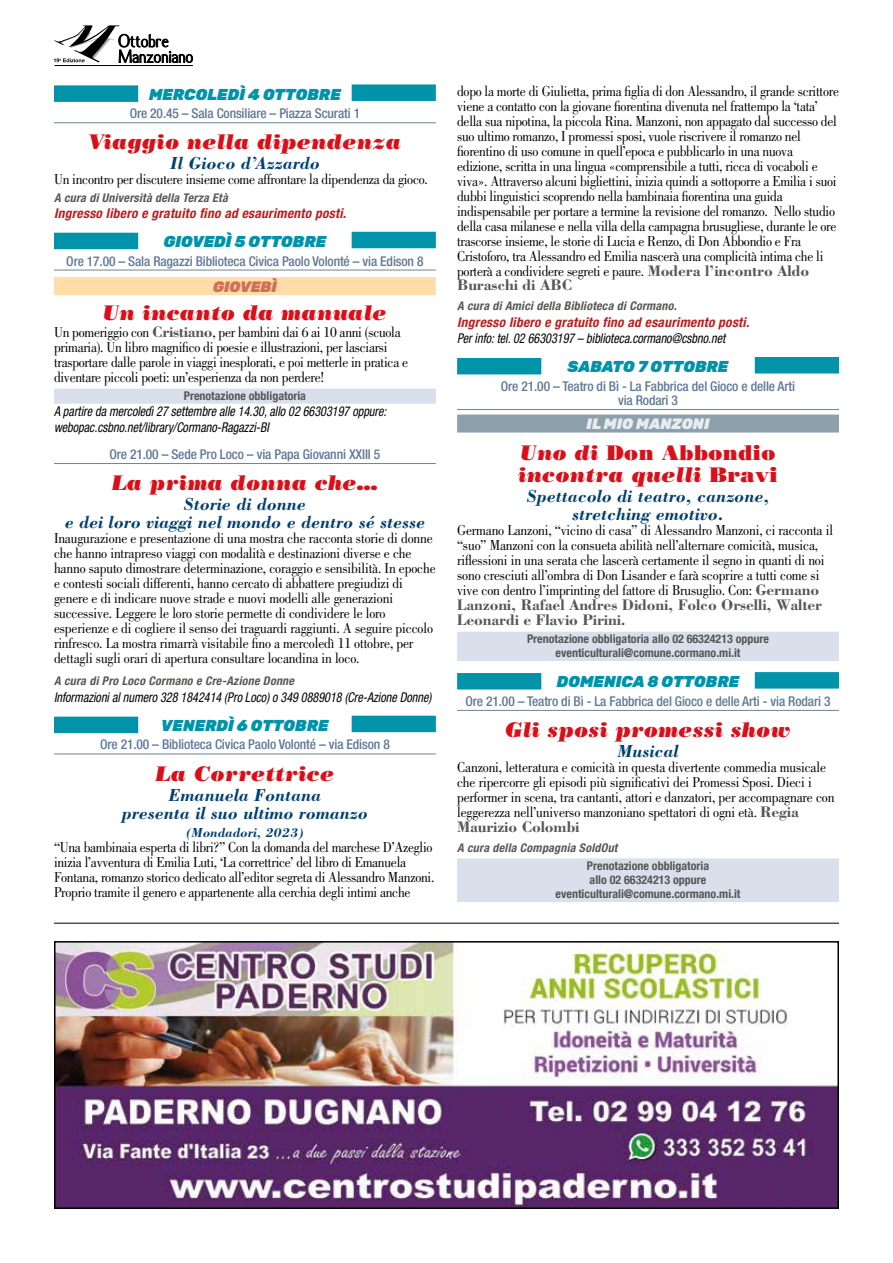
<style>
.page{position:relative;width:893px;height:1263px;background:#fff}
.page>*{position:absolute;margin:0;border:0;box-sizing:border-box;transform-origin:0 0}
.t1{font:italic 21px/22.5px "Bodoni Std Poster";letter-spacing:.02em;color:#d91019}
.t2{font:italic 700 18px/18px "Bodoni Std";color:#004071;text-align:center}
.t3{font:700 15.75px/15px "Bodoni Std";letter-spacing:-.01em;color:#575756}
.t4{font:italic 900 15.75px "Rubik";color:#0093aa}
.t5{font:15px/15px "Bodoni Std";letter-spacing:-.02em;color:#000;scale:.9 1}
.t6{font:italic 900 15px "Rubik";color:#e7ecef}
.t7{font:italic 900 15px "Rubik";letter-spacing:-.01em;color:#d17058}
.t8{font:500 condensed 13.5px/14.2px "Helvetica Neue LT Com";letter-spacing:-.01em;color:#607896;text-align:center}
.t9{font:italic condensed 13.5px/15.6px "Helvetica Neue LT Com";color:#000;scale:.9 1}
.t10{font:italic 700 condensed 13.5px "Helvetica Neue LT Com";letter-spacing:.02em;color:#b91e1e}
.t11{font:italic 700 13.5px "Bodoni Std";color:#004071}
.t12{font:700 condensed 12px/14.4px "Helvetica Neue LT Com";color:#575756;text-align:center}
.t13{font:italic 700 condensed 12px "Helvetica Neue LT Com";letter-spacing:.02em;color:#575756}
.s1{font-weight:700;font-size:15.75px;color:#575756}
.s2{font-style:normal}
</style>
<div class="page">
<svg style="left:54px;top:25px;width:139px;height:42px"></svg>
<hr style="left:54px;top:923px;width:785px;height:1px;background:#000">
<img style="left:57px;top:944px;width:779px;height:262px">
<div style="left:54px;top:941px;width:785px;height:268px;border:2px solid #000"></div>
<div style="left:54px;top:85px;width:84px;height:17px;background:#0093aa"></div>
<div style="left:352px;top:84px;width:84px;height:17px;background:#0093aa"></div>
<hr style="left:54px;top:122px;width:382px;height:1px;background:#6d838f">
<div style="left:54px;top:233px;width:84px;height:16px;background:#0093aa"></div>
<div style="left:352px;top:232px;width:84px;height:16px;background:#0093aa"></div>
<hr style="left:54px;top:270px;width:382px;height:1px;background:#6d838f">
<div style="left:54px;top:277px;width:382px;height:18px;background:#fedda8"></div>
<div style="left:54px;top:389px;width:382px;height:15px;background:#d9dfeb"></div>
<hr style="left:54px;top:463px;width:382px;height:1px;background:#6d838f">
<div style="left:54px;top:717px;width:84px;height:16px;background:#0093aa"></div>
<div style="left:352px;top:716px;width:84px;height:16px;background:#0093aa"></div>
<hr style="left:54px;top:754px;width:382px;height:1px;background:#6d838f">
<div style="left:457px;top:358px;width:84px;height:16px;background:#0093aa"></div>
<div style="left:755px;top:357px;width:84px;height:16px;background:#0093aa"></div>
<hr style="left:457px;top:409px;width:382px;height:1px;background:#6d838f">
<div style="left:457px;top:414px;width:382px;height:18px;background:#8da1ac"></div>
<div style="left:457px;top:632px;width:382px;height:15px;background:#d9dfeb"></div>
<div style="left:457px;top:646px;width:382px;height:15px;background:#d9dfeb"></div>
<div style="left:457px;top:673px;width:84px;height:16px;background:#0093aa"></div>
<div style="left:755px;top:672px;width:84px;height:17px;background:#0093aa"></div>
<hr style="left:457px;top:710px;width:382px;height:1px;background:#6d838f">
<div style="left:457px;top:858px;width:382px;height:15px;background:#d9dfeb"></div>
<div style="left:457px;top:873px;width:382px;height:15px;background:#d9dfeb"></div>
<div style="left:457px;top:887px;width:382px;height:15px;background:#d9dfeb"></div>
<p class="t4" style="left:149px;top:85px;width:193px">MERCOLEDÌ 4 OTTOBRE</p>
<p class="t8" style="left:130px;top:106px;width:232px">Ore 20.45 – Sala Consiliare – Piazza Scurati 1</p>
<h1 class="t1" style="left:89px;top:131px;width:314px">Viaggio nella dipendenza</h1>
<p class="t2" style="left:170px;top:154px;width:152px">Il Gioco d’Azzardo</p>
<p class="t5" style="left:54px;top:172px;width:417px">Un incontro per discutere insieme come affrontare la dipendenza da gioco.</p>
<p class="t13" style="left:54px;top:191px;width:175px">A cura di Università della Terza Età</p>
<p class="t10" style="left:54px;top:205px;width:294px">Ingresso libero e gratuito fino ad esaurimento posti.</p>
<p class="t4" style="left:163px;top:232px;width:164px">GIOVEDÌ 5 OTTOBRE</p>
<p class="t8" style="left:66px;top:254px;width:359px">Ore 17.00 – Sala Ragazzi Biblioteca Civica Paolo Volonté – via Edison 8</p>
<p class="t7" style="left:213px;top:278px;width:65px">GIOVEBÌ</p>
<h1 class="t1" style="left:103px;top:301px;width:285px">Un incanto da manuale</h1>
<p class="t5" style="left:54px;top:325px;width:395px">Un pomeriggio con <span class="s1">Cristiano</span>, per bambini dai 6 ai 10 anni (scuola primaria). Un libro magnifico di poesie e illustrazioni, per lasciarsi trasportare dalle parole in viaggi inesplorati, e poi metterle in pratica e diventare piccoli poeti: un’esperienza da non perdere!</p>
<p class="t12" style="left:184px;top:388px;width:124px">Prenotazione obbligatoria</p>
<p class="t9" style="left:54px;top:404px;width:371px">A partire da mercoledì 27 settembre alle 14.30, allo 02 66303197 oppure: webopac.csbno.net/library/Cormano-Ragazzi-BI</p>
<p class="t8" style="left:109px;top:447px;width:272px">Ore 21.00 – Sede Pro Loco – via Papa Giovanni XXIII 5</p>
<h1 class="t1" style="left:112px;top:471px;width:268px">La prima donna che…</h1>
<p class="t2" style="left:65px;top:495px;width:362px">Storie di donne<br>e dei loro viaggi nel mondo e dentro sé stesse</p>
<p class="t5" style="left:54px;top:531px;width:426px">Inaugurazione e presentazione di una mostra che racconta storie di donne che hanno intrapreso viaggi con modalità e destinazioni diverse e che hanno saputo dimostrare determinazione, coraggio e sensibilità. In epoche e contesti sociali differenti, hanno cercato di abbattere pregiudizi di genere e di indicare nuove strade e nuovi modelli alle generazioni successive. Leggere le loro storie permette di condividere le loro esperienze e di cogliere il senso dei traguardi raggiunti. A seguire piccolo rinfresco. La mostra rimarrà visitabile fino a mercoledì 11 ottobre, per dettagli sugli orari di apertura consultare locandina in loco.</p>
<p class="t13" style="left:54px;top:673px;width:242px">A cura di Pro Loco Cormano e Cre-Azione Donne</p>
<p class="t9" style="left:54px;top:689px;width:421px">Informazioni al numero 328 1842414 (Pro Loco) o 349 0889018 (Cre-Azione Donne)</p>
<p class="t4" style="left:161px;top:716px;width:169px">VENERDÌ 6 OTTOBRE</p>
<p class="t8" style="left:100px;top:737px;width:291px">Ore 21.00 – Biblioteca Civica Paolo Volonté – via Edison 8</p>
<h1 class="t1" style="left:155px;top:762px;width:180px">La Correttrice</h1>
<p class="t2" style="left:122px;top:785px;width:248px">Emanuela Fontana<br>presenta il suo ultimo romanzo</p>
<p class="t11" style="left:186px;top:824px;width:119px">(Mondadori, 2023)</p>
<p class="t5" style="left:54px;top:839px;width:424px">“Una bambinaia esperta di libri?” Con la domanda del marchese D’Azeglio inizia l’avventura di Emilia Luti, ‘La correttrice’ del libro di Emanuela Fontana, romanzo storico dedicato all’editor segreta di Alessandro Manzoni.<br>Proprio tramite il genero e appartenente alla cerchia degli intimi anche</p>
<p class="t5" style="left:457px;top:83px;width:426px">dopo la morte di Giulietta, prima figlia di don Alessandro, il grande scrittore viene a contatto con la giovane fiorentina divenuta nel frattempo la ‘tata’ della sua nipotina, la piccola Rina. Manzoni, non appagato dal successo del suo ultimo romanzo, I promessi sposi, vuole riscrivere il romanzo nel fiorentino di uso comune in quell’epoca e pubblicarlo in una nuova edizione, scritta in una lingua «comprensibile a tutti, ricca di vocaboli e viva». Attraverso alcuni bigliettini, inizia quindi a sottoporre a Emilia i suoi dubbi linguistici scoprendo nella bambinaia fiorentina una guida indispensabile per portare a termine la revisione del romanzo. Nello studio della casa milanese e nella villa della campagna brusugliese, durante le ore trascorse insieme, le storie di Lucia e Renzo, di Don Abbondio e Fra Cristoforo, tra Alessandro ed Emilia nascerà una complicità intima che li porterà a condividere segreti e paure. <span class="s1">Modera l’incontro Aldo</span></p>
<p class="t3" style="left:457px;top:277px;width:117px">Buraschi di ABC</p>
<p class="t13" style="left:457px;top:298px;width:221px">A cura di Amici della Biblioteca di Cormano.</p>
<p class="t10" style="left:457px;top:315px;width:294px">Ingresso libero e gratuito fino ad esaurimento posti.</p>
<p class="t9" style="left:457px;top:330px;width:299px">Per info: tel. 02 66303197 – biblioteca.cormano@csbno.net</p>
<p class="t4" style="left:568px;top:357px;width:162px">SABATO 7 OTTOBRE</p>
<p class="t8" style="left:501px;top:379px;width:296px">Ore 21.00 – Teatro di Bì - La Fabbrica del Gioco e delle Arti via Rodari 3</p>
<p class="t6" style="left:587px;top:414px;width:124px">IL MIO MANZONI</p>
<h1 class="t1" style="left:518px;top:441px;width:261px">Uno di <span class="s2">Don Abbondio </span>incontra quelli <span class="s2">Bravi</span></h1>
<p class="t2" style="left:527px;top:487px;width:244px">Spettacolo di teatro, canzone, stretching emotivo.</p>
<p class="t5" style="left:457px;top:523px;width:419px">Germano Lanzoni, “vicino di casa” di Alessandro Manzoni, ci racconta il “suo” Manzoni con la consueta abilità nell’alternare comicità, musica, riflessioni in una serata che lascerà certamente il segno in quanti di noi sono cresciuti all’ombra di Don Lisander e farà scoprire a tutti come si vive con dentro l’imprinting del fattore di Brusuglio. Con: <span class="s1">Germano</span></p>
<p class="t3" style="left:457px;top:597px;width:367px">Lanzoni, Rafael Andres Didoni, Folco Orselli, Walter<br>Leonardi e Flavio Pirini.</p>
<p class="t12" style="left:527px;top:631px;width:244px">Prenotazione obbligatoria allo 02 66324213 oppure eventiculturali@comune.cormano.mi.it</p>
<p class="t4" style="left:557px;top:672px;width:184px">DOMENICA 8 OTTOBRE</p>
<p class="t8" style="left:466px;top:694px;width:366px">Ore 21.00 – Teatro di Bì - La Fabbrica del Gioco e delle Arti - via Rodari 3</p>
<h1 class="t1" style="left:505px;top:718px;width:287px">Gli sposi promessi show</h1>
<p class="t2" style="left:617px;top:742px;width:63px">Musical</p>
<p class="t5" style="left:457px;top:760px;width:421px">Canzoni, letteratura e comicità in questa divertente commedia musicale che ripercorre gli episodi più significativi dei Promessi Sposi. Dieci i performer in scena, tra cantanti, attori e danzatori, per accompagnare con leggerezza nell’universo manzoniano spettatori di ogni età. <span class="s1">Regia</span></p>
<p class="t3" style="left:457px;top:819px;width:124px">Maurizio Colombi</p>
<p class="t13" style="left:457px;top:840px;width:162px">A cura della Compagnia SoldOut</p>
<p class="t12" style="left:556px;top:858px;width:186px">Prenotazione obbligatoria<br>allo 02 66324213 oppure eventiculturali@comune.cormano.mi.it</p>
</div>
